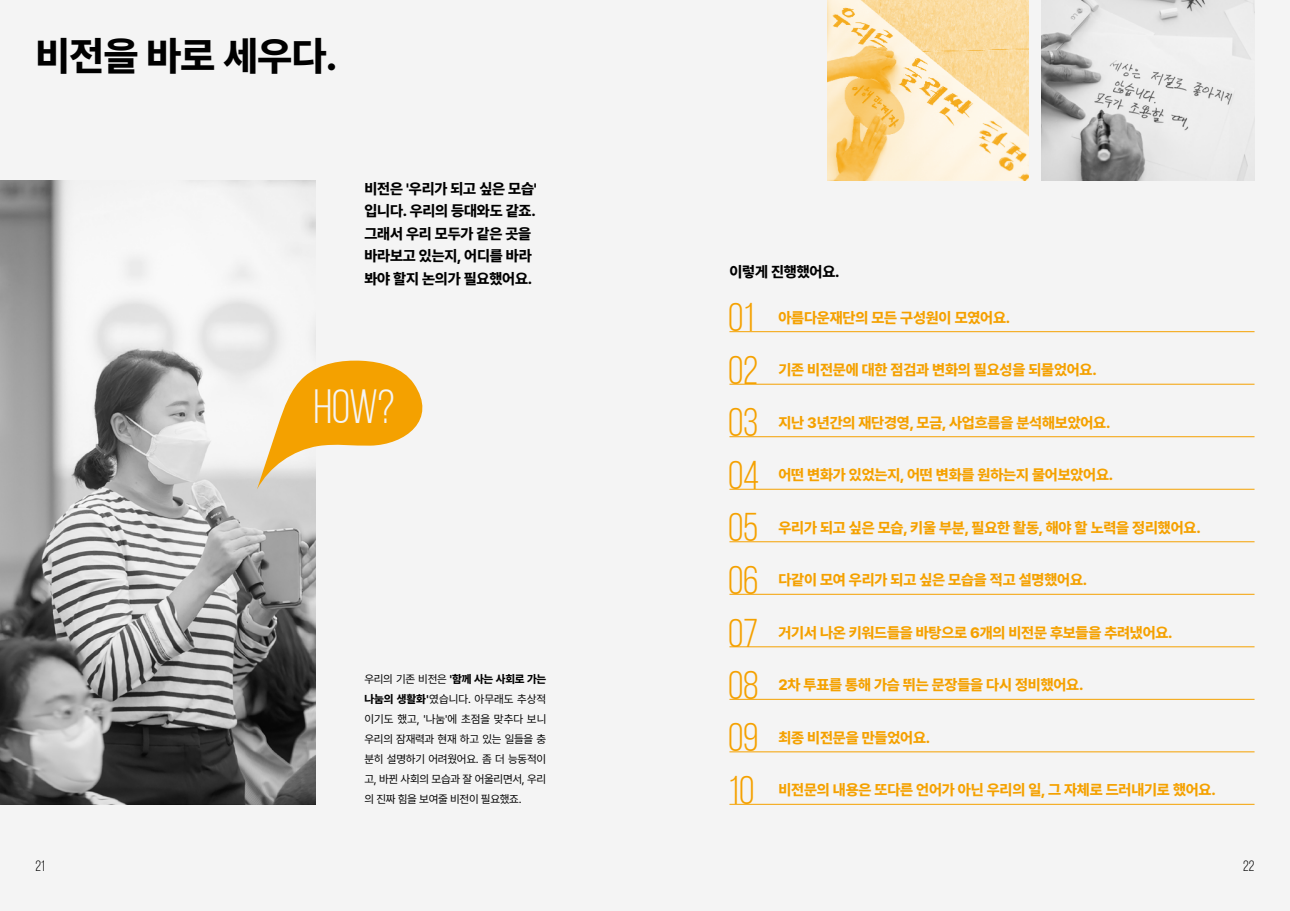
<style>
.page{position:relative;width:1290px;height:911px;background:#f4f4f4}
.page>*{position:absolute;margin:0;border:0;box-sizing:border-box;transform-origin:0 0}
.t1{font:47.88px "Bebas Neue";color:#f4f4f4}
.t2{font:40px/52.5px "Bebas Neue";letter-spacing:-.01em;color:#f4a100}
.t3{font:800 40px "Pretendard";letter-spacing:-.01em;color:#000}
.t4{font:800 15px "Pretendard";letter-spacing:-.01em;color:#f4a100}
.t5{font:800 15px/22.5px "Pretendard";letter-spacing:-.01em;color:#000}
.t6{font:15px "Bebas Neue";color:#000}
.t7{font:11.25px/20px "Pretendard";letter-spacing:-.025em;color:#000;text-align:justify}
.s1{font-weight:800}
</style>
<div class="page">
<img style="left:0;top:181px;width:315px;height:623px">
<img style="left:1041px;top:0;width:213px;height:181px">
<img style="left:827px;top:0;width:202px;height:181px">
<svg style="left:257px;top:360px;width:166px;height:129px"></svg>
<hr style="left:729px;top:331px;width:525px;height:1px;background:#f4a100">
<hr style="left:729px;top:384px;width:525px;height:1px;background:#f4a100">
<hr style="left:729px;top:436px;width:525px;height:1px;background:#f4a100">
<hr style="left:729px;top:489px;width:525px;height:1px;background:#f4a100">
<hr style="left:729px;top:541px;width:525px;height:1px;background:#f4a100">
<hr style="left:729px;top:594px;width:525px;height:1px;background:#f4a100">
<hr style="left:729px;top:646px;width:525px;height:1px;background:#f4a100">
<hr style="left:729px;top:699px;width:525px;height:1px;background:#f4a100">
<hr style="left:729px;top:751px;width:525px;height:1px;background:#f4a100">
<hr style="left:729px;top:804px;width:525px;height:1px;background:#f4a100">
<h2 class="t3" style="left:35px;top:26px;width:304px">비전을 바로 세우다.</h2>
<p class="t5" style="left:364px;top:177px;width:174px">비전은 '우리가 되고 싶은 모습' 입니다. 우리의 등대와도 같죠. 그래서 우리 모두가 같은 곳을 바라보고 있는지, 어디를 바라 봐야 할지 논의가 필요했어요.</p>
<h1 class="t1" style="left:313px;top:380px;width:83px">how?</h1>
<p class="t7" style="left:364px;top:668px;width:183px">우리의 기존 비전은 <span class="s1">'함께 사는 사회로 가는 나눔의 생활화'</span>였습니다. 아무래도 추상적 이기도 했고, '나눔'에 초점을 맞추다 보니 우리의 잠재력과 현재 하고 있는 일들을 충 분히 설명하기 어려웠어요. 좀 더 능동적이 고, 바뀐 사회의 모습과 잘 어울리면서, 우리 의 진짜 힘을 보여줄 비전이 필요했죠.</p>
<p class="t5" style="left:729px;top:260px;width:112px">이렇게 진행했어요.</p>
<h2 class="t2" style="left:728px;top:291px;width:33px">01<br>02<br>03<br>04<br>05<br>06<br>07<br>08<br>09<br>10</h2>
<p class="t4" style="left:778px;top:306px;width:233px">아름다운재단의 모든 구성원이 모였어요.</p>
<p class="t4" style="left:778px;top:359px;width:320px">기존 비전문에 대한 점검과 변화의 필요성을 되물었어요.</p>
<p class="t4" style="left:778px;top:411px;width:333px">지난 3년간의 재단경영, 모금, 사업흐름을 분석해보았어요.</p>
<p class="t4" style="left:778px;top:464px;width:336px">어떤 변화가 있었는지, 어떤 변화를 원하는지 물어보았어요.</p>
<p class="t4" style="left:778px;top:516px;width:424px">우리가 되고 싶은 모습, 키울 부분, 필요한 활동, 해야 할 노력을 정리했어요.</p>
<p class="t4" style="left:778px;top:569px;width:310px">다같이 모여 우리가 되고 싶은 모습을 적고 설명했어요.</p>
<p class="t4" style="left:778px;top:621px;width:396px">거기서 나온 키워드들을 바탕으로 6개의 비전문 후보들을 추려냈어요.</p>
<p class="t4" style="left:778px;top:674px;width:306px">2차 투표를 통해 가슴 뛰는 문장들을 다시 정비했어요.</p>
<p class="t4" style="left:778px;top:726px;width:153px">최종 비전문을 만들었어요.</p>
<p class="t4" style="left:778px;top:779px;width:439px">비전문의 내용은 또다른 언어가 아닌 우리의 일, 그 자체로 드러내기로 했어요.</p>
<p class="t6" style="left:35px;top:857px;width:11px">21</p>
<p class="t6" style="left:1243px;top:857px;width:13px">22</p>
</div>
